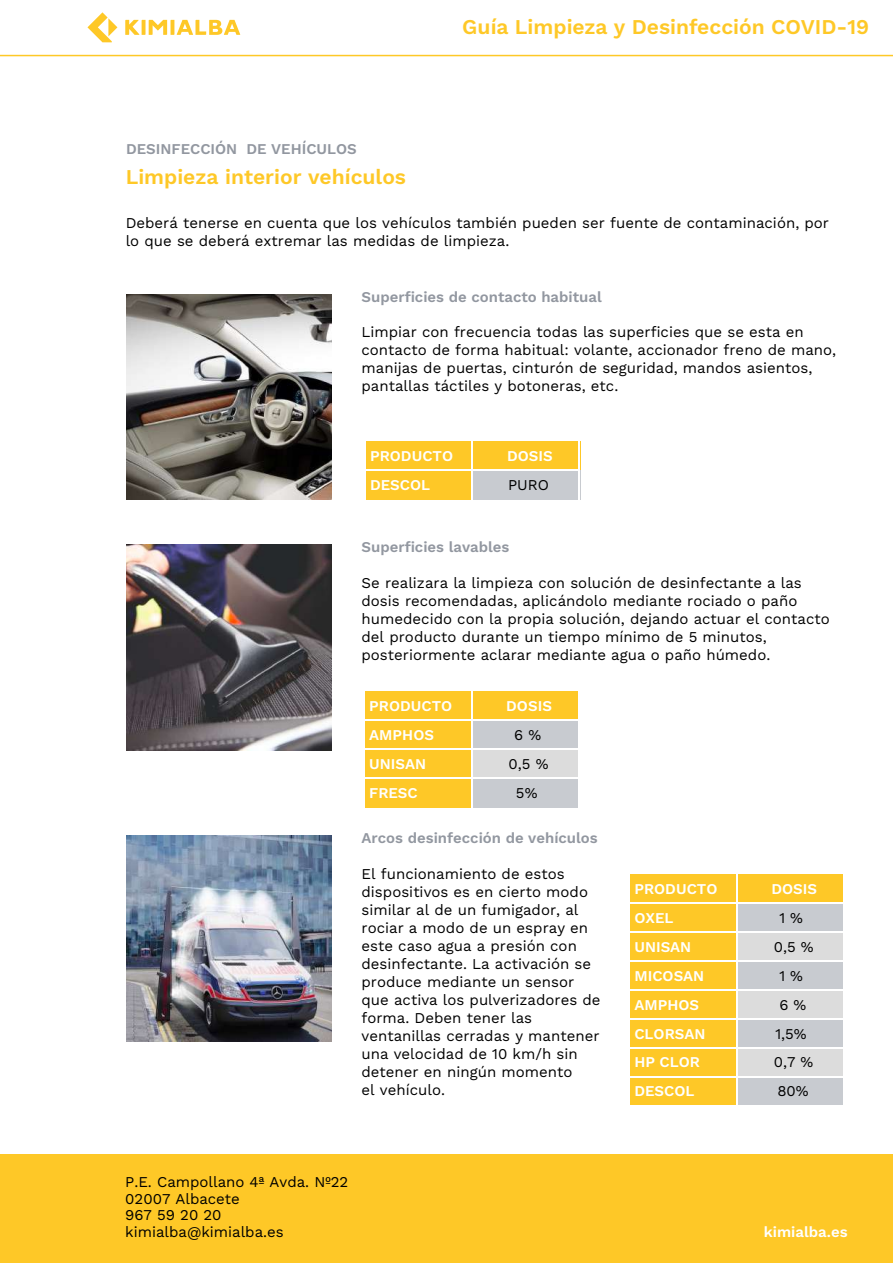
<style>
.page{position:relative;width:893px;height:1263px;background:#fff}
.page>*{position:absolute;margin:0;border:0;box-sizing:border-box;transform-origin:0 0}
.t1{font:600 21px "Work Sans";color:#fec827}
.t2{font:15px/18px "Work Sans";color:#000}
.t3{font:600 15px "Work Sans";color:#fff}
.t4{font:600 15px "Work Sans";color:#9297a0}
</style>
<div class="page">
<hr style="left:0;top:55px;width:893px;height:1px;background:#fec827">
<div style="left:0;top:1154px;width:893px;height:109px;background:#fec827"></div>
<svg style="left:125px;top:20px;width:115px;height:15px"></svg>
<svg style="left:87px;top:12px;width:30px;height:30px"></svg>
<img style="left:126px;top:294px;width:206px;height:206px">
<div style="left:364px;top:441px;width:108px;height:29px;background:#fec827"></div>
<div style="left:472px;top:441px;width:108px;height:29px;background:#fec827"></div>
<div style="left:364px;top:470px;width:108px;height:30px;background:#fec827"></div>
<div style="left:472px;top:470px;width:108px;height:30px;background:#c8cbd0"></div>
<hr style="left:364px;top:441px;width:2px;height:62px;background:#fff">
<hr style="left:471px;top:439px;width:2px;height:64px;background:#fff">
<hr style="left:579px;top:441px;width:1px;height:60px;background:#fff">
<hr style="left:366px;top:470px;width:213px;height:1px;background:#fff">
<img style="left:126px;top:545px;width:206px;height:206px">
<img style="left:126px;top:836px;width:206px;height:206px">
<div style="left:363px;top:691px;width:108px;height:29px;background:#fec827"></div>
<div style="left:471px;top:691px;width:108px;height:29px;background:#fec827"></div>
<div style="left:363px;top:720px;width:108px;height:29px;background:#fec827"></div>
<div style="left:471px;top:720px;width:108px;height:29px;background:#c8cbd0"></div>
<div style="left:363px;top:749px;width:108px;height:29px;background:#fec827"></div>
<div style="left:471px;top:749px;width:108px;height:29px;background:#dcdcdc"></div>
<div style="left:363px;top:778px;width:108px;height:29px;background:#fec827"></div>
<div style="left:471px;top:778px;width:108px;height:29px;background:#c8cbd0"></div>
<hr style="left:363px;top:687px;width:2px;height:123px;background:#fff">
<hr style="left:471px;top:689px;width:1px;height:121px;background:#fff">
<hr style="left:578px;top:687px;width:1px;height:123px;background:#fff">
<hr style="left:365px;top:720px;width:213px;height:1px;background:#fff">
<hr style="left:365px;top:748px;width:213px;height:2px;background:#fff">
<hr style="left:365px;top:777px;width:213px;height:2px;background:#fff">
<div style="left:629px;top:874px;width:108px;height:29px;background:#fec827"></div>
<div style="left:737px;top:874px;width:108px;height:29px;background:#fec827"></div>
<div style="left:629px;top:903px;width:108px;height:29px;background:#fec827"></div>
<div style="left:737px;top:903px;width:108px;height:29px;background:#c8cbd0"></div>
<div style="left:629px;top:932px;width:108px;height:29px;background:#fec827"></div>
<div style="left:737px;top:932px;width:108px;height:29px;background:#dcdcdc"></div>
<div style="left:629px;top:961px;width:108px;height:29px;background:#fec827"></div>
<div style="left:737px;top:961px;width:108px;height:29px;background:#c8cbd0"></div>
<div style="left:629px;top:990px;width:108px;height:29px;background:#fec827"></div>
<div style="left:737px;top:990px;width:108px;height:29px;background:#dcdcdc"></div>
<div style="left:629px;top:1019px;width:108px;height:29px;background:#fec827"></div>
<div style="left:737px;top:1019px;width:108px;height:29px;background:#c8cbd0"></div>
<div style="left:629px;top:1048px;width:108px;height:29px;background:#fec827"></div>
<div style="left:737px;top:1048px;width:108px;height:29px;background:#dcdcdc"></div>
<div style="left:629px;top:1077px;width:108px;height:29px;background:#fec827"></div>
<div style="left:737px;top:1077px;width:108px;height:29px;background:#c8cbd0"></div>
<hr style="left:629px;top:869px;width:1px;height:241px;background:#fff">
<hr style="left:736px;top:871px;width:1px;height:239px;background:#fff">
<hr style="left:843px;top:869px;width:2px;height:241px;background:#fff">
<hr style="left:630px;top:902px;width:213px;height:2px;background:#fff">
<hr style="left:630px;top:931px;width:213px;height:2px;background:#fff">
<hr style="left:630px;top:960px;width:213px;height:2px;background:#fff">
<hr style="left:630px;top:989px;width:213px;height:2px;background:#fff">
<hr style="left:630px;top:1018px;width:107px;height:2px;background:#fff">
<hr style="left:630px;top:1047px;width:213px;height:2px;background:#fff">
<hr style="left:737px;top:1018px;width:106px;height:2px;background:#fff">
<hr style="left:630px;top:1076px;width:107px;height:1px;background:#fff">
<hr style="left:737px;top:1076px;width:106px;height:1px;background:#fff">
<hr style="left:629px;top:1105px;width:216px;height:1px;background:#fff">
<p class="t4" style="left:126px;top:138px;width:232px">DESINFECCIÓN DE VEHÍCULOS</p>
<h1 class="t1" style="left:462px;top:11px;width:409px">Guía Limpieza y Desinfección COVID-19</h1>
<h1 class="t1" style="left:126px;top:161px;width:282px">Limpieza interior vehículos</h1>
<p class="t2" style="left:126px;top:213px;width:705px">Deberá tenerse en cuenta que los vehículos también pueden ser fuente de contaminación, por lo que se deberá extremar las medidas de limpieza.</p>
<p class="t4" style="left:362px;top:285px;width:242px">Superficies de contacto habitual</p>
<p class="t2" style="left:362px;top:323px;width:476px">Limpiar con frecuencia todas las superficies que se esta en contacto de forma habitual: volante, accionador freno de mano, manijas de puertas, cinturón de seguridad, mandos asientos, pantallas táctiles y botoneras, etc.</p>
<p class="t3" style="left:370px;top:445px;width:85px">PRODUCTO</p>
<p class="t3" style="left:507px;top:445px;width:47px">DOSIS</p>
<p class="t3" style="left:370px;top:473px;width:62px">DESCOL</p>
<p class="t2" style="left:508px;top:475px;width:42px">PURO</p>
<p class="t4" style="left:362px;top:536px;width:150px">Superficies lavables</p>
<p class="t2" style="left:362px;top:573px;width:470px">Se realizara la limpieza con solución de desinfectante a las dosis recomendadas, aplicándolo mediante rociado o paño humedecido con la propia solución, dejando actuar el contacto del producto durante un tiempo mínimo de 5 minutos, posteriormente aclarar mediante agua o paño húmedo.</p>
<p class="t3" style="left:369px;top:695px;width:85px">PRODUCTO</p>
<p class="t3" style="left:506px;top:695px;width:47px">DOSIS</p>
<p class="t3" style="left:369px;top:723px;width:66px">AMPHOS</p>
<p class="t2" style="left:514px;top:725px;width:28px">6 %</p>
<p class="t3" style="left:369px;top:752px;width:58px">UNISAN</p>
<p class="t2" style="left:509px;top:754px;width:41px">0,5 %</p>
<p class="t3" style="left:369px;top:781px;width:50px">FRESC</p>
<p class="t2" style="left:516px;top:783px;width:23px">5%</p>
<p class="t4" style="left:362px;top:827px;width:238px">Arcos desinfección de vehículos</p>
<p class="t2" style="left:362px;top:864px;width:241px">El funcionamiento de estos dispositivos es en cierto modo similar al de un fumigador, al rociar a modo de un espray en este caso agua a presión con desinfectante. La activación se produce mediante un sensor que activa los pulverizadores de forma. Deben tener las ventanillas cerradas y mantener una velocidad de 10 km/h sin detener en ningún momento<br>el vehículo.</p>
<p class="t2" style="left:125px;top:1173px;width:224px;line-height:16.5px">P.E. Campollano 4ª Avda. Nº22<br>02007 Albacete<br>967 59 20 20 kimialba@kimialba.es</p>
<p class="t3" style="left:634px;top:878px;width:85px">PRODUCTO</p>
<p class="t3" style="left:771px;top:878px;width:47px">DOSIS</p>
<p class="t3" style="left:634px;top:906px;width:41px">OXEL</p>
<p class="t2" style="left:779px;top:908px;width:25px">1 %</p>
<p class="t3" style="left:634px;top:935px;width:58px">UNISAN</p>
<p class="t2" style="left:774px;top:937px;width:41px">0,5 %</p>
<p class="t3" style="left:634px;top:964px;width:71px">MICOSAN</p>
<p class="t2" style="left:779px;top:966px;width:25px">1 %</p>
<p class="t3" style="left:634px;top:993px;width:66px">AMPHOS</p>
<p class="t2" style="left:779px;top:995px;width:28px">6 %</p>
<p class="t3" style="left:634px;top:1022px;width:73px">CLORSAN</p>
<p class="t2" style="left:775px;top:1024px;width:33px">1,5%</p>
<p class="t3" style="left:634px;top:1051px;width:67px">HP CLOR</p>
<p class="t2" style="left:774px;top:1053px;width:41px">0,7 %</p>
<p class="t3" style="left:634px;top:1080px;width:62px">DESCOL</p>
<p class="t2" style="left:777px;top:1082px;width:33px">80%</p>
<p class="t3" style="left:764px;top:1220px;width:85px">kimialba.es</p>
</div>
